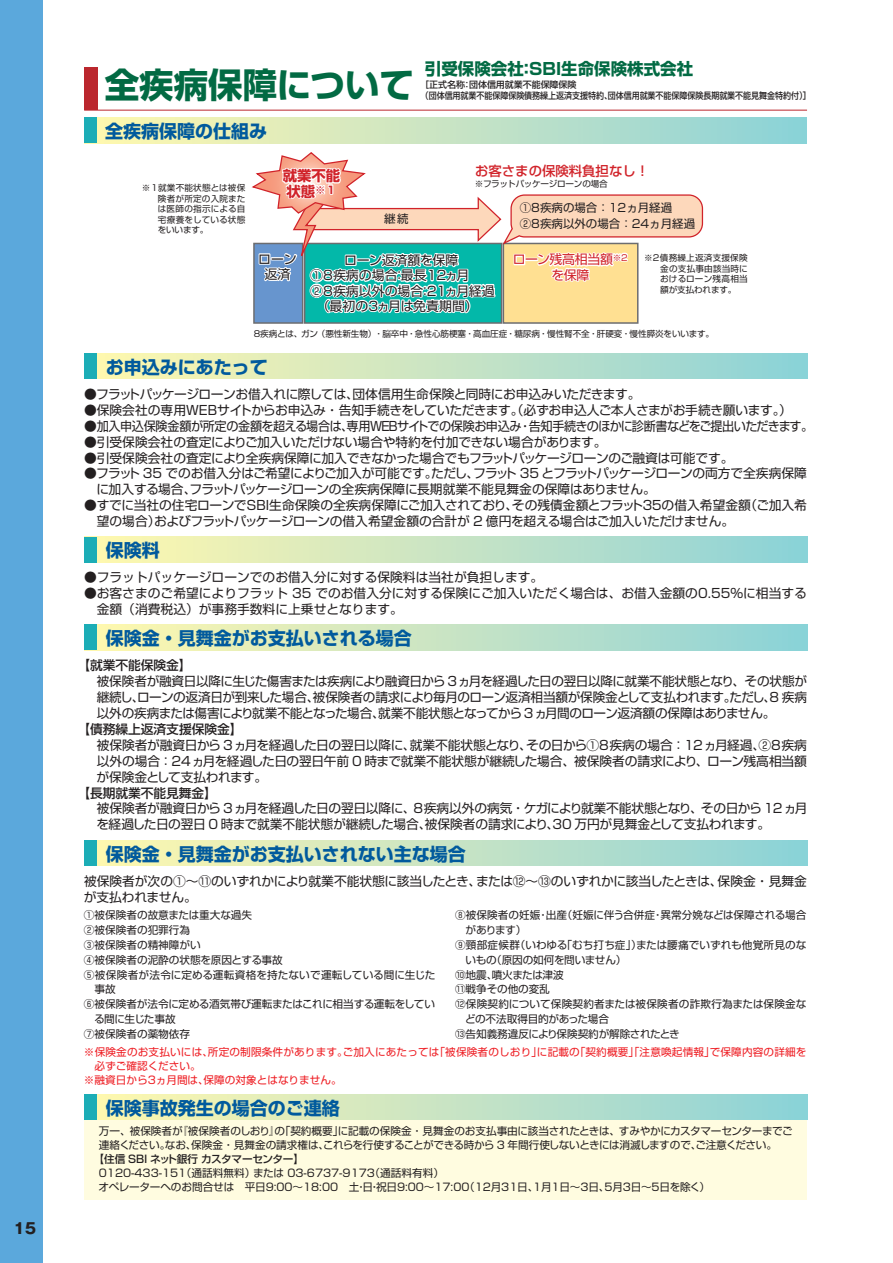
<style>
.page{position:relative;width:893px;height:1263px;background:#fff}
.page>*{position:absolute;margin:0;border:0;box-sizing:border-box;transform-origin:0 0}
.t1{font:700 34.5px "Shin Go Pro";color:#026a43}
.t2{font:700 18px "Shin Go Pro";color:#015a9d}
.t3{font:700 16.5px "Shin Go Pro";color:#026a43}
.t4{font:700 15px "Gothic MB101 Pro";color:#231f20}
.t5{font:700 14.4px "Shin Go Pro";color:#d1232a}
.t6{font:500 13.35px "Shin Go Pro";color:#d1232a}
.t7{font:12.9px/15.3px "Shin Go Pro";color:#231f20;text-align:center}
.t8{font:12.9px/15.3px "Shin Go Pro";letter-spacing:-.025em;color:#d1232a;text-align:center}
.t9{font:12.75px/15.9px "Shin Go Pro";letter-spacing:-.015em;color:#231f20}
.t10{font:12.75px "Shin Go Pro";letter-spacing:-.04em;color:#231f20}
.t11{font:12.75px "Shin Go Pro";letter-spacing:-.035em;color:#231f20}
.t12{font:500 12.75px "Shin Go Pro";letter-spacing:-.005em;color:#231f20}
.t13{font:11.55px/15.3px "Shin Go Pro";color:#231f20}
.t14{font:10.65px/13.8px "Shin Go Pro";letter-spacing:-.005em;color:#231f20}
.t15{font:10.65px/13.8px "Shin Go Pro";letter-spacing:-.025em;color:#231f20}
.t16{font:10.65px "Shin Go Pro";letter-spacing:.015em;color:#ee1d23}
.t17{font:10.65px "Shin Go Pro";letter-spacing:.015em;color:#231f20}
.t18{font:500 10.65px "Shin Go Pro";letter-spacing:-.035em;color:#231f20}
.t19{font:10.65px "Shin Go Pro";letter-spacing:-.04em;color:#231f20}
.t20{font:500 9px/10.6px "Shin Go Pro";letter-spacing:-.005em;color:#231f20}
.t21{font:8.55px/10.5px "Shin Go Pro";letter-spacing:-.005em;color:#231f20;text-align:justify}
.t22{font:8.55px "Shin Go Pro";letter-spacing:-.03em;color:#231f20}
</style>
<div class="page">
<div style="left:0;top:0;width:43px;height:1263px;background:#5ba8dc"></div>
<hr style="left:84px;top:110px;width:723px;height:1px;background:#bb272e">
<div style="left:84px;top:68px;width:14px;height:42px;background:#bb272e"></div>
<div style="left:84px;top:353px;width:723px;height:26px;background:linear-gradient(to right,#fff8ae,#8cd2d9)"></div>
<div style="left:84px;top:353px;width:13px;height:26px;background:#1cadb6"></div>
<div style="left:84px;top:1119px;width:723px;height:80px;background:#fffce0"></div>
<div style="left:84px;top:1094px;width:723px;height:26px;background:linear-gradient(to right,#fff8ae,#8cd2d9)"></div>
<div style="left:84px;top:1094px;width:13px;height:26px;background:#1cadb6"></div>
<div style="left:84px;top:625px;width:723px;height:25px;background:linear-gradient(to right,#fff8ae,#8cd2d9)"></div>
<div style="left:84px;top:625px;width:13px;height:25px;background:#1cadb6"></div>
<div style="left:84px;top:537px;width:723px;height:25px;background:linear-gradient(to right,#fff8ae,#8cd2d9)"></div>
<div style="left:84px;top:537px;width:13px;height:25px;background:#1cadb6"></div>
<svg style="left:251px;top:152px;width:453px;height:172px"></svg>
<div style="left:84px;top:840px;width:723px;height:26px;background:linear-gradient(to right,#fff8ae,#8cd2d9)"></div>
<div style="left:84px;top:840px;width:13px;height:26px;background:#1cadb6"></div>
<div style="left:84px;top:118px;width:723px;height:25px;background:linear-gradient(to right,#fff8ae,#8cd2d9)"></div>
<div style="left:84px;top:118px;width:13px;height:25px;background:#1cadb6"></div>
<p class="t4" style="left:13px;top:1215px;width:24px">15</p>
<h1 class="t1" style="left:105px;top:58px;width:311px">全疾病保障について</h1>
<h2 class="t2" style="left:105px;top:117px;width:163px">全疾病保障の仕組み</h2>
<p class="t3" style="left:425px;top:56px;width:270px">引受保険会社：SBI生命保険株式会社</p>
<p class="t20" style="left:420px;top:78px;width:393px">［正式名称：団体信用就業不能保障保険<br>（団体信用就業不能保障保険債務繰上返済支援特約、団体信用就業不能保障保険長期就業不能見舞金特約付）］</p>
<p class="t21" style="left:158px;top:182px;width:89px;text-indent:-16px">※１就業不能状態とは被保険者が所定の入院または医師の指示による自宅療養をしている状態をいいます。</p>
<p class="t5" style="left:283px;top:164px;width:59px">就業不能</p>
<p class="t5" style="left:287px;top:180px;width:51px">状態<sup>※１</sup></p>
<p class="t6" style="left:475px;top:160px;width:176px">お客さまの保険料負担なし！</p>
<p class="t22" style="left:475px;top:177px;width:135px">※フラットパッケージローンの場合</p>
<p class="t13" style="left:384px;top:210px;width:26px">継続</p>
<p class="t13" style="left:520px;top:199px;width:177px">①8疾病の場合：12ヵ月経過<br>②8疾病以外の場合：24ヵ月経過</p>
<p class="t7" style="left:258px;top:250px;width:40px">ローン返済</p>
<p class="t7" style="left:310px;top:251px;width:186px;text-align:left">　　　ローン返済額を保障<br>①8疾病の場合：最長12ヵ月<br>②8疾病以外の場合：21ヵ月経過　（最初の3ヵ月は免責期間）</p>
<p class="t8" style="left:513px;top:250px;width:116px">ローン残高相当額<sup>※2</sup>を保障</p>
<p class="t21" style="left:660px;top:252px;width:89px;text-indent:-16px">※2債務繰上返済支援保険金の支払事由該当時におけるローン残高相当額が支払われます。</p>
<p class="t21" style="left:254px;top:327px;width:462px">8疾病とは、ガン（悪性新生物）・脳卒中・急性心筋梗塞・高血圧症・糖尿病・慢性腎不全・肝硬変・慢性膵炎をいいます。</p>
<h2 class="t2" style="left:106px;top:353px;width:163px">お申込みにあたって</h2>
<p class="t11" style="left:84px;top:383px;width:558px">●フラットパッケージローンお借入れに際しては、団体信用生命保険と同時にお申込みいただきます。</p>
<p class="t9" style="left:84px;top:400px;width:709px">●保険会社の専用ＷＥＢサイトからお申込み・告知手続きをしていただきます。（必ずお申込人ご本人さまがお手続き願います。）</p>
<p class="t10" style="left:84px;top:415px;width:731px">●加入申込保険金額が所定の金額を超える場合は、専用ＷＥＢサイトでの保険お申込み・告知手続きのほかに診断書などをご提出いただきます。</p>
<p class="t9" style="left:84px;top:432px;width:524px">●引受保険会社の査定によりご加入いただけない場合や特約を付加できない場合があります。</p>
<p class="t9" style="left:84px;top:448px;width:651px">●引受保険会社の査定により全疾病保障に加入できなかった場合でもフラットパッケージローンのご融資は可能です。</p>
<p class="t9" style="left:96px;top:464px;width:712px;text-indent:-12px">●フラット 35 でのお借入分はご希望によりご加入が可能です。ただし、フラット 35 とフラットパッケージローンの両方で全疾病保障に加入する場合、フラットパッケージローンの全疾病保障に長期就業不能見舞金の保障はありません。</p>
<p class="t9" style="left:97px;top:496px;width:712px;text-indent:-13px">●すでに当社の住宅ローンでＳＢＩ生命保険の全疾病保障にご加入されており、その残債金額とフラット３５の借入希望金額（ご加入希望の場合）およびフラットパッケージローンの借入希望金額の合計が 2 億円を超える場合はご加入いただけません。</p>
<h2 class="t2" style="left:106px;top:536px;width:55px">保険料</h2>
<p class="t9" style="left:84px;top:568px;width:461px">●フラットパッケージローンでのお借入分に対する保険料は当社が負担します。</p>
<p class="t9" style="left:97px;top:584px;width:712px;text-indent:-13px">●お客さまのご希望によりフラット 35 でのお借入分に対する保険にご加入いただく場合は、お借入金額の0.55％に相当する金額（消費税込）が事務手数料に上乗せとなります。</p>
<h2 class="t2" style="left:106px;top:624px;width:308px">保険金・見舞金がお支払いされる場合</h2>
<p class="t12" style="left:77px;top:655px;width:116px">【就業不能保険金】</p>
<p class="t9" style="left:97px;top:671px;width:712px;text-align:justify">被保険者が融資日以降に生じた傷害または疾病により融資日から 3ヵ月を経過した日の翌日以降に就業不能状態となり、その状態が継続し、ローンの返済日が到来した場合、被保険者の請求により毎月のローン返済相当額が保険金として支払われます。ただし、8 疾病以外の疾病または傷害により就業不能となった場合、就業不能状態となってから 3ヵ月間のローン返済額の保障はありません。</p>
<p class="t12" style="left:77px;top:718px;width:167px">【債務繰上返済支援保険金】</p>
<p class="t9" style="left:97px;top:735px;width:712px;text-align:justify">被保険者が融資日から 3ヵ月を経過した日の翌日以降に、就業不能状態となり、その日から①8疾病の場合：12ヵ月経過、②8疾病以外の場合：24ヵ月を経過した日の翌日午前 0 時まで就業不能状態が継続した場合、被保険者の請求により、ローン残高相当額が保険金として支払われます。</p>
<p class="t12" style="left:77px;top:782px;width:141px">【長期就業不能見舞金】</p>
<p class="t9" style="left:96px;top:799px;width:713px;text-indent:-12px">　被保険者が融資日から 3ヵ月を経過した日の翌日以降に、8疾病以外の病気・ケガにより就業不能状態となり、その日から 12ヵ月を経過した日の翌日 0 時まで就業不能状態が継続した場合、被保険者の請求により、30 万円が見舞金として支払われます。</p>
<h2 class="t2" style="left:106px;top:839px;width:362px">保険金・見舞金がお支払いされない主な場合</h2>
<p class="t9" style="left:84px;top:871px;width:724px">被保険者が次の①～⑪のいずれかにより就業不能状態に該当したとき、または⑫～⑬のいずれかに該当したときは、保険金・見舞金が支払われません。</p>
<p class="t14" style="left:84px;top:907px;width:170px">①被保険者の故意または重大な過失</p>
<p class="t14" style="left:84px;top:922px;width:108px">②被保険者の犯罪行為</p>
<p class="t14" style="left:84px;top:936px;width:118px">③被保険者の精神障がい</p>
<p class="t14" style="left:84px;top:951px;width:201px">④被保険者の泥酔の状態を原因とする事故</p>
<p class="t14" style="left:84px;top:966px;width:353px">⑤被保険者が法令に定める運転資格を持たないで運転している間に生じた</p>
<p class="t14" style="left:95px;top:981px;width:23px">事故</p>
<p class="t15" style="left:84px;top:996px;width:353px">⑥被保険者が法令に定める酒気帯び運転またはこれに相当する運転をしてい</p>
<p class="t19" style="left:94px;top:1010px;width:83px">る間に生じた事故</p>
<p class="t14" style="left:84px;top:1026px;width:108px">⑦被保険者の薬物依存</p>
<p class="t16" style="left:84px;top:1043px;width:724px">※保険金のお支払いには、所定の制限条件があります。ご加入にあたっては「被保険者のしおり」に記載の「契約概要」「注意喚起情報」で保障内容の詳細を</p>
<p class="t16" style="left:95px;top:1057px;width:108px">必ずご確認ください。</p>
<p class="t16" style="left:84px;top:1071px;width:259px">※融資日から3ヵ月間は、保障の対象とはなりません。</p>
<p class="t14" style="left:455px;top:907px;width:353px">⑧被保険者の妊娠・出産（妊娠に伴う合併症・異常分娩などは保障される場合</p>
<p class="t14" style="left:466px;top:922px;width:62px">があります）</p>
<p class="t14" style="left:455px;top:936px;width:353px">⑨頸部症候群（いわゆる「むち打ち症」）または腰痛でいずれも他覚所見のな</p>
<p class="t15" style="left:466px;top:951px;width:162px">いもの（原因の如何を問いません）</p>
<p class="t14" style="left:455px;top:966px;width:110px">⑩地震、噴火または津波</p>
<p class="t14" style="left:455px;top:981px;width:96px">⑪戦争その他の変乱</p>
<p class="t17" style="left:455px;top:995px;width:353px">⑫保険契約について保険契約者または被保険者の詐欺行為または保険金な</p>
<p class="t14" style="left:465px;top:1011px;width:145px">どの不法取得目的があった場合</p>
<p class="t14" style="left:455px;top:1026px;width:226px">⑬告知義務違反により保険契約が解除されたとき</p>
<h2 class="t2" style="left:106px;top:1093px;width:236px">保険事故発生の場合のご連絡</h2>
<p class="t15" style="left:99px;top:1123px;width:695px">万一、被保険者が『被保険者のしおり』の「契約概要」に記載の保険金・見舞金のお支払事由に該当されたときは、すみやかにカスタマーセンターまでご連絡ください。なお、保険金・見舞金の請求権は、これらを行使することができる時から 3 年間行使しないときには消滅しますので、ご注意ください。</p>
<p class="t18" style="left:94px;top:1150px;width:212px">【住信 SBI ネット銀行 カスタマーセンター】</p>
<p class="t14" style="left:99px;top:1164px;width:613px">0120-433-151（通話料無料）または 03-6737-9173（通話料有料）<br>オペレーターヘのお問合せは　平日9:00～18:00　土・日・祝日9:00～17:00（12月31日、1月1日～3日、5月3日～5日を除く）</p>
</div>
